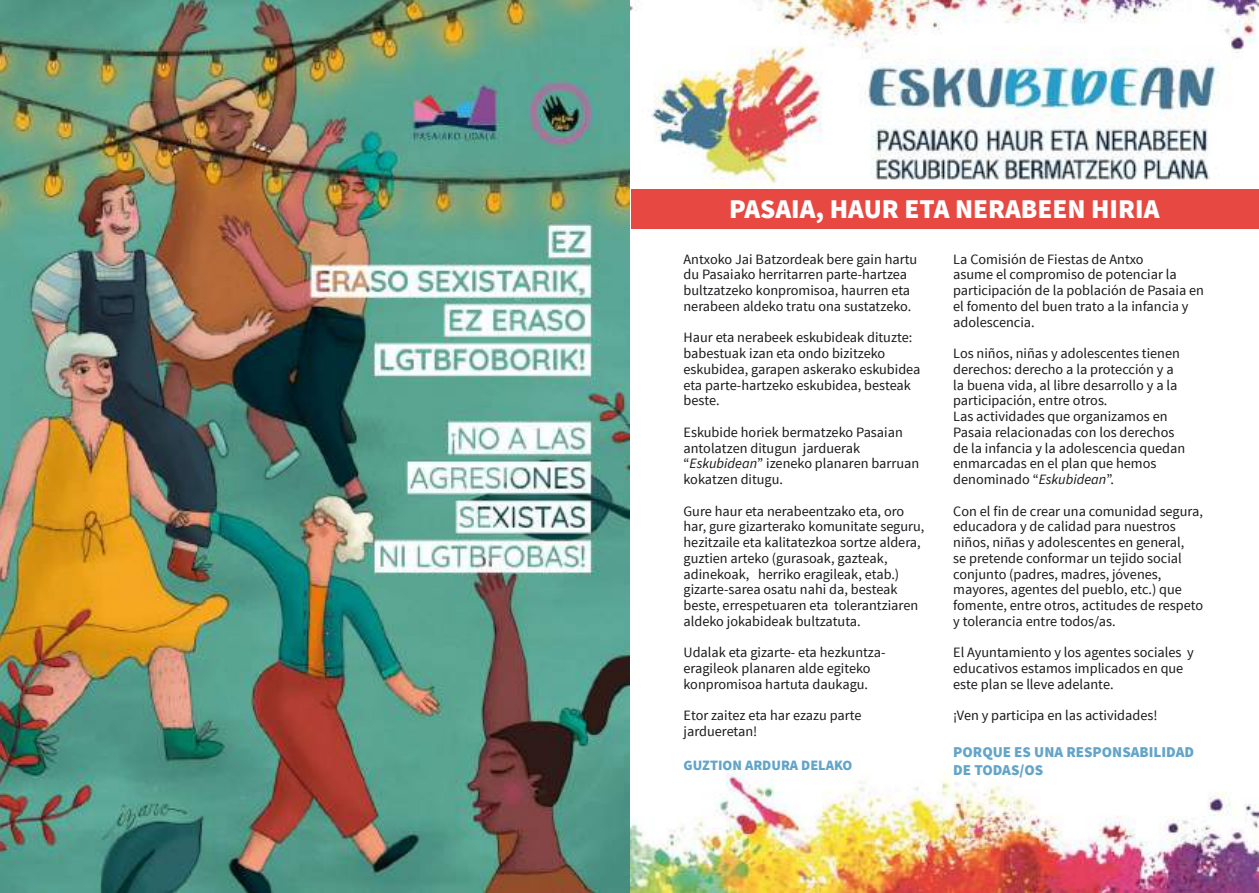
<style>
.page{position:relative;width:1259px;height:893px;background:#fff}
.page>*{position:absolute;margin:0;border:0;box-sizing:border-box;transform-origin:0 0}
.t1{font:900 27px "Source Sans Pro";color:#fff}
.t2{font:900 15px/18px "Source Sans Pro";color:#63a4c9}
.t3{font:14.25px/15.8px "Source Sans Pro";color:#19171b}
.t4{font:900 14.25px "Source Sans Pro";color:#63a4c9}
.s1{font-style:italic}
</style>
<div class="page">
<img style="left:0;top:0;width:1259px;height:893px">
<div style="left:631px;top:189px;width:628px;height:40px;background:#e74942"></div>
<h1 class="t1" style="left:729px;top:191px;width:432px">PASAIA, HAUR ETA NERABEEN HIRIA</h1>
<p class="t3" style="left:683px;top:251px;width:235px">Antxoko Jai Batzordeak bere gain hartu du Pasaiako herritarren parte-hartzea bultzatzeko konpromisoa, haurren eta nerabeen aldeko tratu ona sustatzeko.</p>
<p class="t3" style="left:683px;top:330px;width:238px">Haur eta nerabeek eskubideak dituzte: babestuak izan eta ondo bizitzeko eskubidea, garapen askerako eskubidea eta parte-hartzeko eskubidea, besteak beste.</p>
<p class="t3" style="left:683px;top:425px;width:237px">Eskubide horiek bermatzeko Pasaian antolatzen ditugun jarduerak “<span class="s1">Eskubidean</span>” izeneko planaren barruan kokatzen ditugu.</p>
<p class="t3" style="left:683px;top:503px;width:242px">Gure haur eta nerabeentzako eta, oro har, gure gizarterako komunitate seguru, hezitzaile eta kalitatezkoa sortze aldera, guztien arteko (gurasoak, gazteak, adinekoak, herriko eragileak, etab.) gizarte-sarea osatu nahi da, besteak beste, errespetuaren eta tolerantziaren aldeko jokabideak bultzatuta.</p>
<p class="t3" style="left:683px;top:645px;width:203px">Udalak eta gizarte- eta hezkuntza&shy;eragileok planaren alde egiteko konpromisoa hartuta daukagu.</p>
<p class="t3" style="left:683px;top:708px;width:179px">Etor zaitez eta har ezazu parte jardueretan!</p>
<p class="t4" style="left:683px;top:756px;width:170px">GUZTION ARDURA DELAKO</p>
<p class="t3" style="left:953px;top:251px;width:252px">La Comisión de Fiestas de Antxo<br>asume el compromiso de potenciar la participación de la población de Pasaia en el fomento del buen trato a la infancia y adolescencia.</p>
<p class="t3" style="left:953px;top:346px;width:233px">Los niños, niñas y adolescentes tienen derechos: derecho a la protección y a la buena vida, al libre desarrollo y a la participación, entre otros.<br>Las actividades que organizamos en Pasaia relacionadas con los derechos de la infancia y la adolescencia quedan enmarcadas en el plan que hemos denominado “<span class="s1">Eskubidean</span>”.</p>
<p class="t3" style="left:953px;top:503px;width:251px">Con el fin de crear una comunidad segura, educadora y de calidad para nuestros niños, niñas y adolescentes en general,<br>se pretende conformar un tejido social conjunto (padres, madres, jóvenes, mayores, agentes del pueblo, etc.) que fomente, entre otros, actitudes de respeto y tolerancia entre todos/as.</p>
<p class="t3" style="left:953px;top:645px;width:242px">El Ayuntamiento y los agentes sociales y educativos estamos implicados en que este plan se lleve adelante.</p>
<p class="t3" style="left:953px;top:708px;width:206px">¡Ven y participa en las actividades!</p>
<p class="t2" style="left:953px;top:743px;width:242px">PORQUE ES UNA RESPONSABILIDAD<br>DE TODAS/OS</p>
</div>
